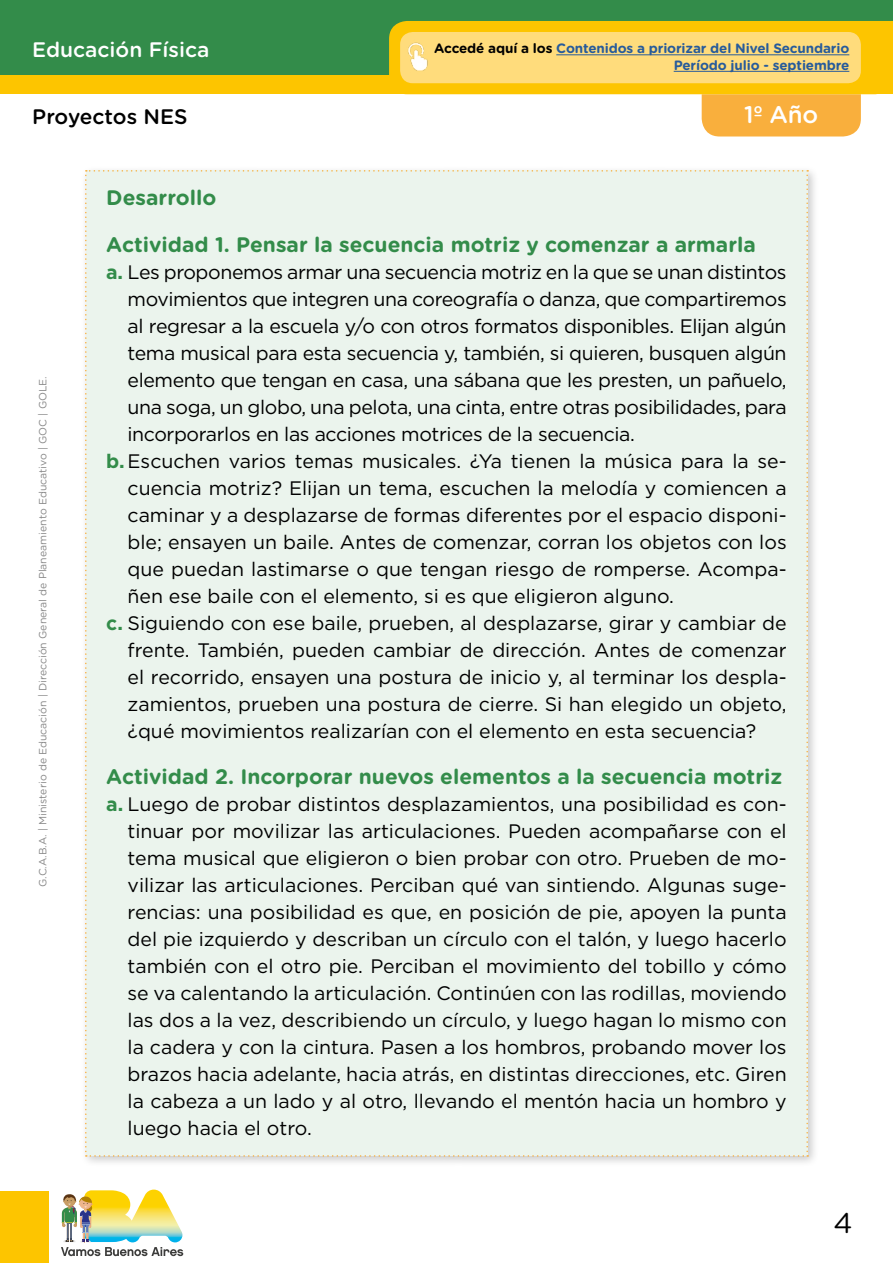
<style>
.page{position:relative;width:893px;height:1263px;background:#fff}
.page>*{position:absolute;margin:0;border:0;box-sizing:border-box;transform-origin:0 0}
.t1{font:28.5px "Gotham Rounded";color:#000}
.t2{font:500 24px "Gotham Rounded";color:#fff}
.t3{font:700 21px "Gotham Rounded";color:#338c4a}
.t4{font:500 21px "Gotham Rounded";color:#fff}
.t5{font:500 21px "Gotham Rounded";color:#000}
.t6{font:19.5px/27px "Gotham";color:#000;text-align:justify}
.t7{font:19.5px "Gotham";letter-spacing:-.02em;color:#000}
.t8{font:700 13.5px/16.5px "Gotham Rounded";letter-spacing:-.01em;color:#275b9b;text-align:right}
.t9{font:10.5px "Gotham Rounded";color:#878787}
.s1{color:#000}
.s2{font-weight:700;color:#338c4a}
</style>
<div class="page">
<div style="left:0;top:1191px;width:48px;height:72px;background:#fdc500"></div>
<svg style="left:61px;top:1189px;width:122px;height:67px"></svg>
<div style="left:0;top:0;width:893px;height:78px;background:#338c4a"></div>
<div style="left:0;top:75px;width:893px;height:19px;background:#fdc500"></div>
<svg style="left:389px;top:21px;width:504px;height:115px"></svg>
<div style="left:400px;top:32px;width:461px;height:51px;background:#ffdc7c;border-radius:13px"></div>
<img style="left:400px;top:33px;width:28px;height:48px">
<hr style="left:556px;top:54px;width:293px;height:1px;background:#275b9b">
<hr style="left:674px;top:71px;width:175px;height:1px;background:#275b9b">
<div style="left:80px;top:165px;width:739px;height:1002px;background:#000;opacity:.22"></div>
<div style="left:85px;top:170px;width:723px;height:987px;background:#ebf4ed"></div>
<p class="t4" style="left:32px;top:35px;width:179px">Educación Física</p>
<p class="t5" style="left:32px;top:101px;width:157px">Proyectos NES</p>
<p class="t8" style="left:434px;top:40px;width:417px"><span class="s1">Accedé aquí a los</span> Contenidos a priorizar del Nivel Secundario<br>Período julio - septiembre</p>
<p class="t2" style="left:744px;top:97px;width:76px">1º Año</p>
<p class="t9" style="left:36px;top:887px;width:512px;rotate:-90deg">G.C.A.B.A. | Ministerio de Educación | Dirección General de Planeamiento Educativo | GOC | GOLE.</p>
<p class="t3" style="left:106px;top:182px;width:112px">Desarrollo</p>
<p class="t3" style="left:106px;top:229px;width:651px">Actividad 1. Pensar la secuencia motriz y comenzar a armarla</p>
<p class="t7" style="left:106px;top:259px;width:682px"><span class="s2">a.</span> Les proponemos armar una secuencia motriz en la que se unan distintos</p>
<p class="t7" style="left:128px;top:286px;width:661px">movimientos que integren una coreografía o danza, que compartiremos</p>
<p class="t7" style="left:128px;top:313px;width:661px">al regresar a la escuela y/o con otros formatos disponibles. Elijan algún</p>
<p class="t7" style="left:128px;top:340px;width:661px">tema musical para esta secuencia y, también, si quieren, busquen algún</p>
<p class="t7" style="left:128px;top:367px;width:661px">elemento que tengan en casa, una sábana que les presten, un pañuelo,</p>
<p class="t7" style="left:128px;top:394px;width:661px">una soga, un globo, una pelota, una cinta, entre otras posibilidades, para</p>
<p class="t7" style="left:128px;top:421px;width:509px">incorporarlos en las acciones motrices de la secuencia.</p>
<p class="t6" style="left:106px;top:447px;width:682px"><span class="s2">b.</span>Escuchen varios temas musicales. ¿Ya tienen la música para la se-</p>
<p class="t6" style="left:128px;top:474px;width:661px">cuencia motriz? Elijan un tema, escuchen la melodía y comiencen a</p>
<p class="t6" style="left:128px;top:501px;width:661px">caminar y a desplazarse de formas diferentes por el espacio disponi-</p>
<p class="t6" style="left:128px;top:528px;width:661px">ble; ensayen un baile. Antes de comenzar, corran los objetos con los</p>
<p class="t6" style="left:128px;top:555px;width:661px">que puedan lastimarse o que tengan riesgo de romperse. Acompa-</p>
<p class="t6" style="left:128px;top:582px;width:548px">ñen ese baile con el elemento, si es que eligieron alguno.</p>
<p class="t6" style="left:106px;top:609px;width:682px"><span class="s2">c.</span> Siguiendo con ese baile, prueben, al desplazarse, girar y cambiar de</p>
<p class="t6" style="left:128px;top:636px;width:661px">frente. También, pueden cambiar de dirección. Antes de comenzar</p>
<p class="t6" style="left:128px;top:663px;width:661px">el recorrido, ensayen una postura de inicio y, al terminar los despla-</p>
<p class="t6" style="left:128px;top:690px;width:660px">zamientos, prueben una postura de cierre. Si han elegido un objeto,</p>
<p class="t6" style="left:128px;top:717px;width:630px">¿qué movimientos realizarían con el elemento en esta secuencia?</p>
<p class="t3" style="left:106px;top:761px;width:677px">Actividad 2. Incorporar nuevos elementos a la secuencia motriz</p>
<p class="t6" style="left:128px;top:790px;width:661px;text-indent:-21px"><span class="s2">a.</span> Luego de probar distintos desplazamientos, una posibilidad es con&shy;tinuar por movilizar las articulaciones. Pueden acompañarse con el tema musical que eligieron o bien probar con otro. Prueben de mo&shy;vilizar las articulaciones. Perciban qué van sintiendo. Algunas suge&shy;rencias: una posibilidad es que, en posición de pie, apoyen la punta del pie izquierdo y describan un círculo con el talón, y luego hacerlo también con el otro pie. Perciban el movimiento del tobillo y cómo se va calentando la articulación. Continúen con las rodillas, moviendo las dos a la vez, describiendo un círculo, y luego hagan lo mismo con la cadera y con la cintura. Pasen a los hombros, probando mover los brazos hacia adelante, hacia atrás, en distintas direcciones, etc. Giren la cabeza a un lado y al otro, llevando el mentón hacia un hombro y luego hacia el otro.</p>
<h1 class="t1" style="left:833px;top:1203px;width:21px">4</h1>
</div>
